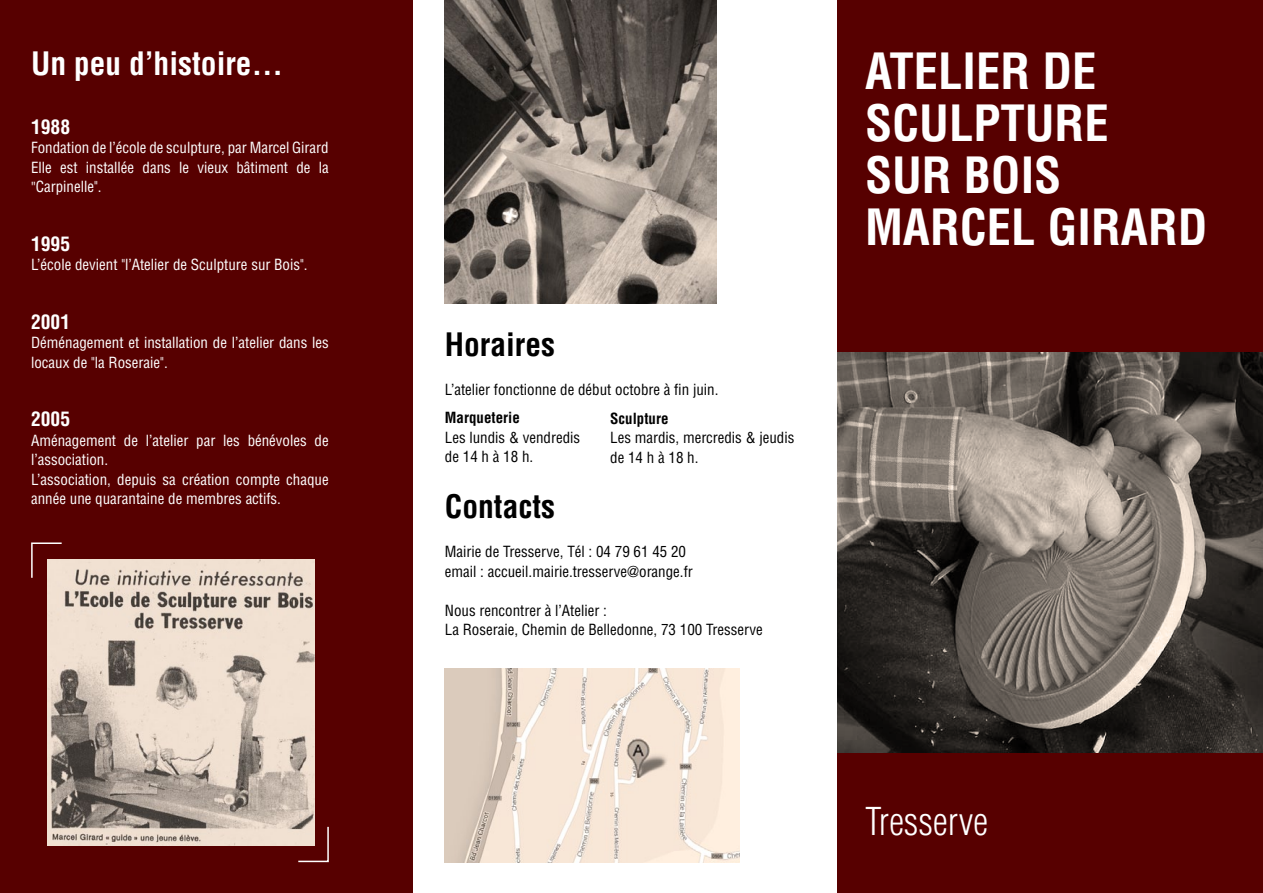
<style>
.page{position:relative;width:1263px;height:893px;background:#fff}
.page>*{position:absolute;margin:0;border:0;box-sizing:border-box;transform-origin:0 0}
.t1{font:700 condensed 48.75px/52.2px "Helvetica";color:#fff}
.t2{font:300 condensed 37.5px "Helvetica";color:#fff}
.t3{font:700 condensed 31.5px "Helvetica";color:#fff}
.t4{font:700 condensed 31.5px "Helvetica";color:#000}
.t5{font:700 condensed 19.5px "Helvetica";color:#fff}
.t6{font:condensed 15px/19.5px "Helvetica";color:#fff}
.t7{font:condensed 15px/19.5px "Helvetica";color:#000}
.t8{font:700 condensed 15px "Helvetica";color:#000}
.s1{font-family:"Myriad Pro"}
</style>
<div class="page">
<div style="left:0;top:0;width:412px;height:893px;background:#570000"></div>
<div style="left:838px;top:0;width:425px;height:893px;background:#570000"></div>
<img style="left:445px;top:0;width:271px;height:304px">
<img style="left:445px;top:668px;width:295px;height:194px">
<img style="left:47px;top:560px;width:267px;height:285px">
<svg style="left:31px;top:542px;width:32px;height:37px"></svg>
<svg style="left:297px;top:825px;width:32px;height:38px"></svg>
<img style="left:838px;top:353px;width:425px;height:399px">
<h3 class="t3" style="left:31px;top:45px;width:253px">Un peu d’histoire...</h3>
<h3 class="t5" style="left:31px;top:115px;width:40px">1988</h3>
<p class="t6" style="left:31px;top:138px;width:299px;text-align:justify">Fondation de l’école de sculpture, par Marcel Girard Elle est installée dans le vieux bâtiment de la <span class="s1">"</span>Carpinelle".</p>
<h3 class="t5" style="left:31px;top:232px;width:40px">1995</h3>
<p class="t6" style="left:31px;top:255px;width:278px">L’école devient "l’Atelier de Sculpture sur Bois".</p>
<h3 class="t5" style="left:31px;top:310px;width:40px">2001</h3>
<p class="t6" style="left:31px;top:333px;width:299px">Déménagement et installation de l’atelier dans les locaux de "la Roseraie".</p>
<h3 class="t5" style="left:31px;top:407px;width:40px">2005</h3>
<p class="t6" style="left:31px;top:430px;width:299px">Aménagement de l’atelier par les bénévoles de l’association.<br>L’association, depuis sa création compte chaque année une quarantaine de membres actifs.</p>
<h3 class="t4" style="left:445px;top:325px;width:112px">Horaires</h3>
<p class="t7" style="left:445px;top:379px;width:275px">L’atelier fonctionne de début octobre à fin juin.</p>
<p class="t8" style="left:445px;top:408px;width:76px">Marqueterie</p>
<p class="t7" style="left:445px;top:427px;width:137px">Les lundis &amp; vendredis de 14 h à 18 h.</p>
<h3 class="t4" style="left:445px;top:487px;width:112px">Contacts</h3>
<p class="t7" style="left:445px;top:541px;width:249px">Mairie de Tresserve, Tél : 04 79 61 45 20 email : accueil.mairie.tresserve@orange.fr</p>
<p class="t7" style="left:445px;top:600px;width:319px">Nous rencontrer à l’Atelier :<br>La Roseraie, Chemin de Belledonne, 73 100 Tresserve</p>
<p class="t8" style="left:610px;top:409px;width:60px">Sculpture</p>
<p class="t7" style="left:610px;top:427px;width:186px">Les mardis, mercredis &amp; jeudis de 14 h à 18 h.</p>
<h1 class="t1" style="left:865px;top:44px;width:344px">ATELIER DE<br>SCULPTURE<br>SUR BOIS<br>MARCEL GIRARD</h1>
<h2 class="t2" style="left:865px;top:799px;width:124px">Tresserve</h2>
</div>
